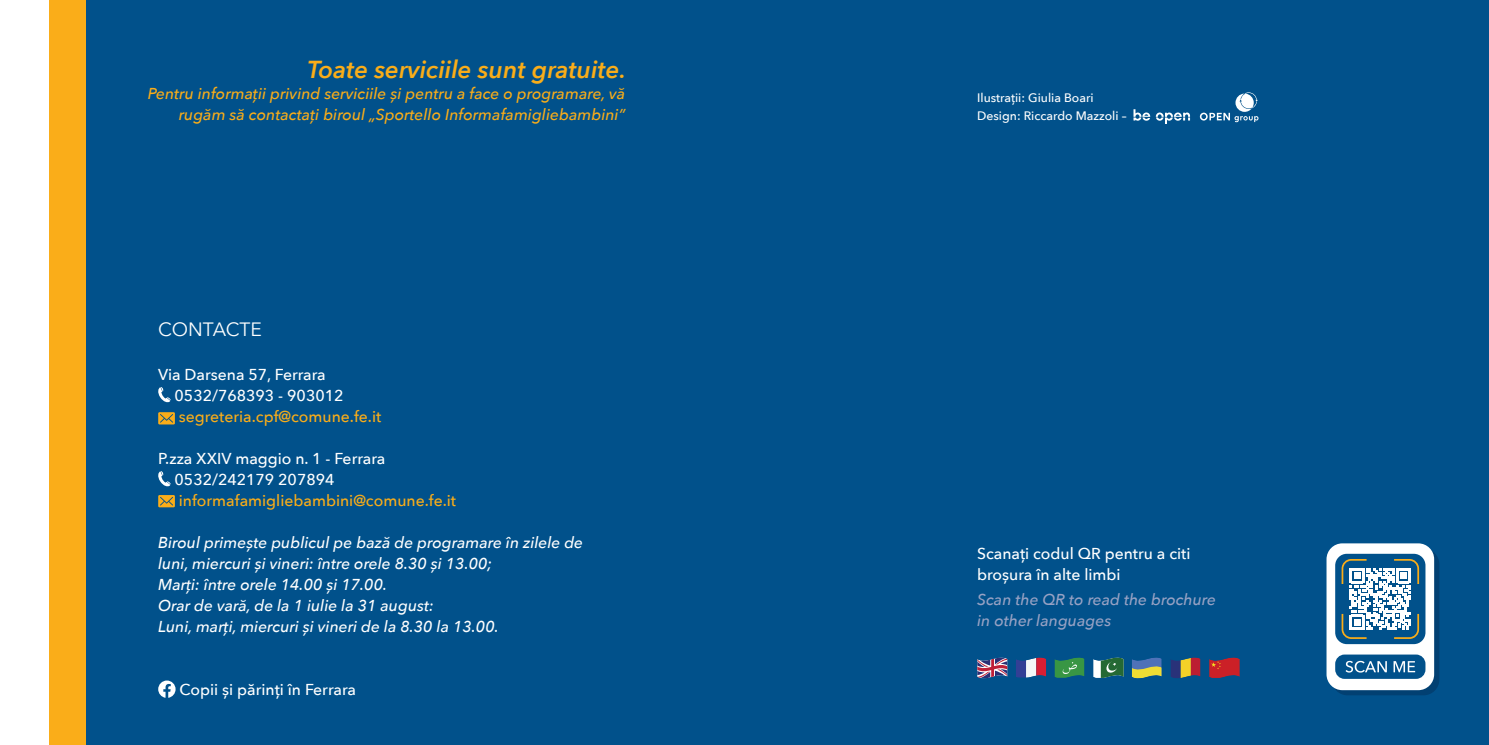
<style>
.page{position:relative;width:1489px;height:745px;background:#fff}
.page>*{position:absolute;margin:0;border:0;box-sizing:border-box;transform-origin:0 0}
.t1{font:italic 600 24.5px "Avenir Next";color:#faad19}
.t2{font:19.25px "Avenir Next";letter-spacing:-.005em;color:#fff}
.t3{font:italic 500 15.75px/21px "Avenir Next";color:#fff}
.t4{font:500 15.75px/21px "Avenir Next";color:#fff}
.t5{font:italic 500 15.75px/21px "Avenir Next";color:#faad19;text-align:right}
.t6{font:500 15.75px "Avenir Next";color:#faad19}
.t7{font:italic 500 15.75px/21px "Avenir Next";color:#98a2c4}
.t8{font:500 12.25px/17.5px "Avenir Next";color:#fff}
</style>
<div class="page">
<div style="left:86px;top:0;width:1402px;height:744px;background:#01518b"></div>
<div style="left:50px;top:0;width:36px;height:744px;background:#faad19"></div>
<svg style="left:158px;top:387px;width:13px;height:15px"></svg>
<svg style="left:158px;top:412px;width:17px;height:12px"></svg>
<svg style="left:158px;top:471px;width:13px;height:15px"></svg>
<svg style="left:158px;top:495px;width:17px;height:12px"></svg>
<svg style="left:158px;top:680px;width:17px;height:17px"></svg>
<svg style="left:1331px;top:548px;width:108px;height:146px"></svg>
<div style="left:1326px;top:543px;width:107px;height:146px;background:#fff;border-radius:16px"></div>
<div style="left:1334px;top:553px;width:91px;height:90px;background:#01518b;border-radius:12px"></div>
<div style="left:1334px;top:654px;width:91px;height:24px;background:#01518b;border-radius:9px"></div>
<svg style="left:1345px;top:660px;width:69px;height:12px"></svg>
<svg style="left:1341px;top:559px;width:77px;height:79px"></svg>
<svg style="left:977px;top:657px;width:30px;height:20px"></svg>
<svg style="left:1016px;top:657px;width:30px;height:20px"></svg>
<svg style="left:1132px;top:657px;width:29px;height:20px"></svg>
<svg style="left:1093px;top:657px;width:30px;height:20px"></svg>
<svg style="left:1171px;top:657px;width:29px;height:21px"></svg>
<svg style="left:1209px;top:657px;width:30px;height:20px"></svg>
<svg style="left:1054px;top:657px;width:30px;height:20px"></svg>
<svg style="left:1133px;top:109px;width:56px;height:15px"></svg>
<svg style="left:1199px;top:92px;width:59px;height:30px"></svg>
<h1 class="t1" style="left:307px;top:48px;width:320px">Toate serviciile sunt gratuite.</h1>
<p class="t5" style="left:148px;top:82px;width:479px">Pentru informații privind serviciile și pentru a face o programare, vă rugăm să contactați biroul „Sportello Informafamigliebambini”</p>
<p class="t8" style="left:977px;top:89px;width:151px">Ilustrații: Giulia Boari<br>Design: Riccardo Mazzoli –</p>
<p class="t2" style="left:158px;top:313px;width:105px">CONTACTE</p>
<p class="t4" style="left:174px;top:363px;width:170px;text-indent:-16px">Via Darsena 57, Ferrara<br>0532/768393 - 903012</p>
<p class="t6" style="left:179px;top:403px;width:204px">segreteria.cpf@comune.fe.it</p>
<p class="t4" style="left:174px;top:447px;width:212px;text-indent:-16px">P.zza XXIV maggio n. 1 - Ferrara<br>0532/242179 207894</p>
<p class="t6" style="left:179px;top:487px;width:279px">informafamigliebambini@comune.fe.it</p>
<p class="t3" style="left:158px;top:531px;width:426px">Biroul primește publicul pe bază de programare în zilele de luni, miercuri și vineri: între orele 8.30 și 13.00;<br>Marți: între orele 14.00 și 17.00.<br>Orar de vară, de la 1 iulie la 31 august:<br>Luni, marți, miercuri și vineri de la 8.30 la 13.00.</p>
<p class="t4" style="left:179px;top:678px;width:178px">Copii și părinți în Ferrara</p>
<p class="t4" style="left:977px;top:542px;width:215px">Scanați codul QR pentru a citi broșura în alte limbi</p>
<p class="t7" style="left:977px;top:587px;width:240px">Scan the QR to read the brochure in other languages</p>
</div>
